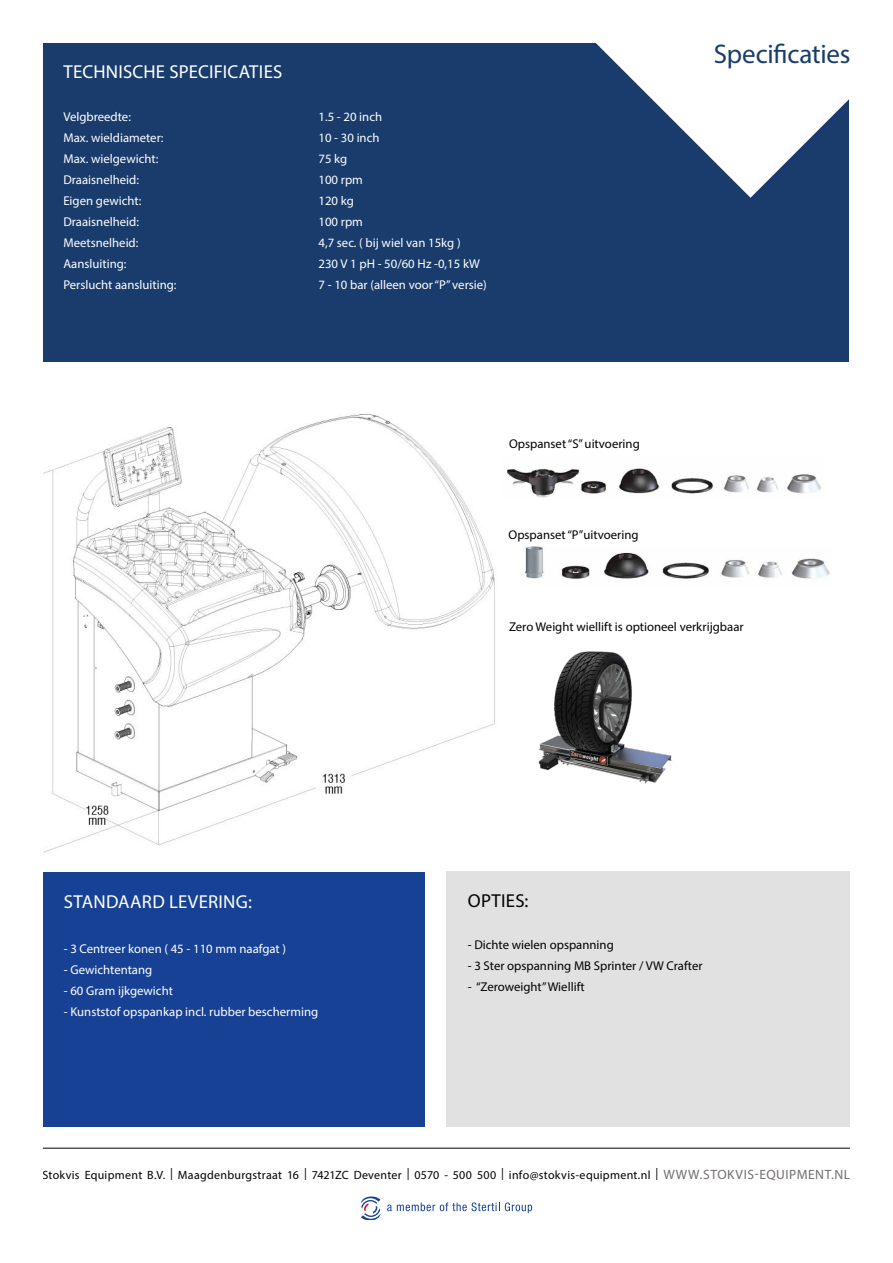
<style>
.page{position:relative;width:893px;height:1263px;background:#fff}
.page>*{position:absolute;margin:0;border:0;box-sizing:border-box;transform-origin:0 0}
.t1{font:27px "Myriad Pro";letter-spacing:-.01em;color:#193c6c}
.t2{font:18.75px "Myriad Pro";letter-spacing:.01em;color:#fff}
.t3{font:18.75px "Myriad Pro";letter-spacing:.015em;color:#000}
.t4{font:12.75px "Myriad Pro";color:#fff}
.t5{font:12.75px "Myriad Pro";color:#000}
.t6{font:12px "Myriad Pro";letter-spacing:.02em;color:#000}
.s1{font-size:13.5px;color:#726f6e}
</style>
<div class="page">
<hr style="left:43px;top:1148px;width:807px;height:1px;background:#000">
<svg style="left:361px;top:1196px;width:20px;height:24px"></svg>
<svg style="left:387px;top:1202px;width:145px;height:11px"></svg>
<img style="left:43px;top:414px;width:452px;height:439px">
<img style="left:507px;top:468px;width:314px;height:30px">
<img style="left:538px;top:651px;width:134px;height:133px">
<img style="left:525px;top:547px;width:305px;height:32px">
<div style="left:42px;top:43px;width:807px;height:319px;background:#193c6c"></div>
<div style="left:446px;top:872px;width:404px;height:255px;background:#e2e1e1"></div>
<div style="left:43px;top:872px;width:382px;height:254px;background:#164194"></div>
<svg style="left:596px;top:43px;width:253px;height:155px;fill:#fff"></svg>
<div style="left:0;top:0;width:43px;height:1263px;background:#fff"></div>
<h2 class="t2" style="left:64px;top:61px;width:220px">TECHNISCHE SPECIFICATIES</h2>
<p class="t4" style="left:63px;top:109px;width:69px">Velgbreedte:</p>
<p class="t4" style="left:318px;top:109px;width:65px">1.5 - 20 inch</p>
<p class="t4" style="left:63px;top:130px;width:102px">Max. wieldiameter:</p>
<p class="t4" style="left:318px;top:130px;width:63px">10 - 30 inch</p>
<p class="t4" style="left:63px;top:151px;width:96px">Max. wielgewicht:</p>
<p class="t4" style="left:318px;top:151px;width:30px">75 kg</p>
<p class="t4" style="left:63px;top:172px;width:77px">Draaisnelheid:</p>
<p class="t4" style="left:318px;top:172px;width:46px">100 rpm</p>
<p class="t4" style="left:63px;top:193px;width:80px">Eigen gewicht:</p>
<p class="t4" style="left:318px;top:193px;width:37px">120 kg</p>
<p class="t4" style="left:63px;top:214px;width:77px">Draaisnelheid:</p>
<p class="t4" style="left:318px;top:214px;width:46px">100 rpm</p>
<p class="t4" style="left:63px;top:235px;width:77px">Meetsnelheid:</p>
<p class="t4" style="left:318px;top:235px;width:144px">4,7 sec. ( bij wiel van 15kg )</p>
<p class="t4" style="left:63px;top:256px;width:65px">Aansluiting:</p>
<p class="t4" style="left:318px;top:256px;width:163px">230 V 1 pH - 50/60 Hz -0,15 kW</p>
<p class="t4" style="left:63px;top:277px;width:115px">Perslucht aansluiting:</p>
<p class="t4" style="left:318px;top:277px;width:170px">7 - 10 bar (alleen voor “P” versie)</p>
<h1 class="t1" style="left:714px;top:37px;width:138px">Specificaties</h1>
<p class="t5" style="left:509px;top:436px;width:132px">Opspanset “S” uitvoering</p>
<p class="t5" style="left:509px;top:526px;width:132px">Opspanset “P”uitvoering</p>
<p class="t5" style="left:509px;top:618px;width:236px">Zero Weight wiellift is optioneel verkrijgbaar</p>
<h2 class="t2" style="left:64px;top:890px;width:189px">STANDAARD LEVERING:</h2>
<p class="t4" style="left:64px;top:940px;width:224px">- 3 Centreer konen ( 45 - 110 mm naafgat )</p>
<p class="t4" style="left:64px;top:961px;width:90px">- Gewichtentang</p>
<p class="t4" style="left:64px;top:982px;width:111px">- 60 Gram ijkgewicht</p>
<p class="t4" style="left:64px;top:1003px;width:256px">- Kunststof opspankap incl. rubber bescherming</p>
<h2 class="t3" style="left:468px;top:889px;width:62px">OPTIES:</h2>
<p class="t5" style="left:468px;top:937px;width:148px">- Dichte wielen opspanning</p>
<p class="t5" style="left:468px;top:958px;width:236px">- 3 Ster opspanning MB Sprinter / VW Crafter</p>
<p class="t5" style="left:468px;top:979px;width:118px">- “Zeroweight” Wiellift</p>
<p class="t6" style="left:43px;top:1167px;width:809px">Stokvis Equipment B.V. | Maagdenburgstraat 16 | 7421ZC Deventer | 0570 - 500 500 | info@stokvis-equipment.nl | <span class="s1">WWW.STOKVIS-EQUIPMENT.NL</span></p>
</div>
